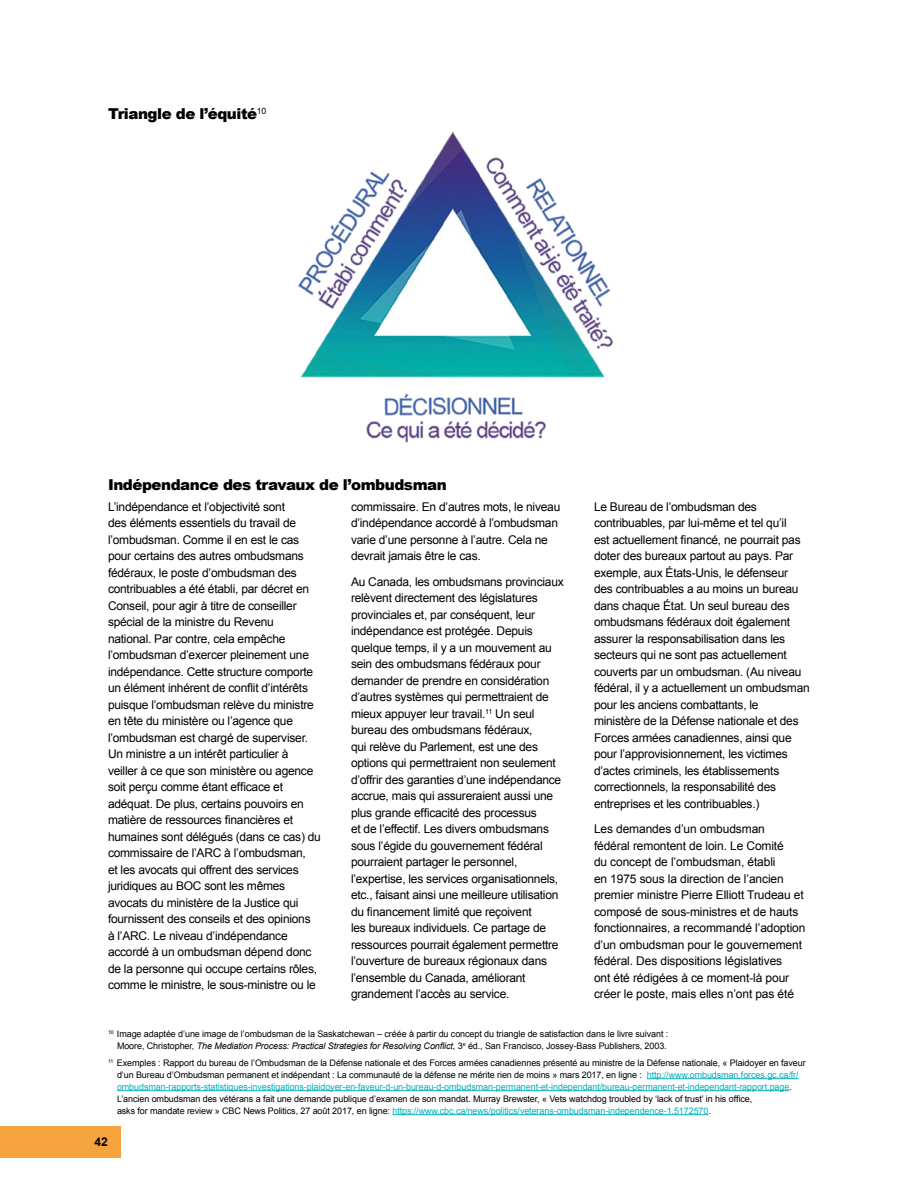
<style>
.page{position:relative;width:918px;height:1188px;background:#fff}
.page>*{position:absolute;margin:0;border:0;box-sizing:border-box;transform-origin:0 0}
.Heading_4{font:900 15px "Arial";letter-spacing:-.03em;color:#000}
.Body_3_column{font:12px/16.5px "Arial";letter-spacing:-.02em;color:#000}
.t1{font:700 12px "Arial";color:#000}
.Footnote{font:9px/12px "Arial";letter-spacing:-.01em;color:#000;text-align:right}
.s1{font-style:italic}
.s2{color:#00b0bb}
</style>
<div class="page">
<hr style="left:647px;top:1078px;width:152px;height:1px;background:#00b0bb">
<hr style="left:117px;top:1090px;width:672px;height:1px;background:#00b0bb">
<hr style="left:392px;top:1114px;width:316px;height:1px;background:#00b0bb">
<img style="left:298px;top:132px;width:316px;height:311px">
<div style="left:0;top:1126px;width:121px;height:32px;background:#f4a33e"></div>
<h4 class="Heading_4" style="left:108px;top:103px;width:160px">Triangle de l’équité<sup>10</sup></h4>
<h4 class="Heading_4" style="left:108px;top:473px;width:340px">Indépendance des travaux de l’ombudsman</h4>
<p class="Body_3_column" style="left:108px;top:498px;width:214px">L’indépendance et l’objectivité sont<br>des éléments essentiels du travail de l’ombudsman. Comme il en est le cas pour certains des autres ombudsmans fédéraux, le poste d’ombudsman des contribuables a été établi, par décret en Conseil, pour agir à titre de conseiller spécial de la ministre du Revenu<br>national. Par contre, cela empêche l’ombudsman d’exercer pleinement une indépendance. Cette structure comporte un élément inhérent de conflit d’intérêts puisque l’ombudsman relève du ministre en tête du ministère ou l’agence que l’ombudsman est chargé de superviser.<br>Un ministre a un intérêt particulier à veiller à ce que son ministère ou agence soit perçu comme étant efficace et adéquat. De plus, certains pouvoirs en matière de ressources financières et humaines sont délégués (dans ce cas) du commissaire de l’ARC à l’ombudsman,<br>et les avocats qui offrent des services juridiques au BOC sont les mêmes avocats du ministère de la Justice qui fournissent des conseils et des opinions<br>à l’ARC. Le niveau d’indépendance accordé à un ombudsman dépend donc de la personne qui occupe certains rôles, comme le ministre, le sous-ministre ou le</p>
<p class="Body_3_column" style="left:351px;top:498px;width:211px">commissaire. En d’autres mots, le niveau d’indépendance accordé à l’ombudsman varie d’une personne à l’autre. Cela ne devrait jamais être le cas.</p>
<p class="Body_3_column" style="left:351px;top:573px;width:214px">Au Canada, les ombudsmans provinciaux relèvent directement des législatures provinciales et, par conséquent, leur indépendance est protégée. Depuis quelque temps, il y a un mouvement au sein des ombudsmans fédéraux pour demander de prendre en considération d’autres systèmes qui permettraient de mieux appuyer leur travail.<sup>11</sup> Un seul bureau des ombudsmans fédéraux,<br>qui relève du Parlement, est une des options qui permettraient non seulement d’offrir des garanties d’une indépendance accrue, mais qui assureraient aussi une plus grande efficacité des processus<br>et de l’effectif. Les divers ombudsmans sous l’égide du gouvernement fédéral pourraient partager le personnel, l’expertise, les services organisationnels, etc., faisant ainsi une meilleure utilisation du financement limité que reçoivent<br>les bureaux individuels. Ce partage de ressources pourrait également permettre l’ouverture de bureaux régionaux dans l’ensemble du Canada, améliorant grandement l’accès au service.</p>
<p class="Body_3_column" style="left:594px;top:498px;width:217px">Le Bureau de l’ombudsman des contribuables, par lui-même et tel qu’il<br>est actuellement financé, ne pourrait pas doter des bureaux partout au pays. Par exemple, aux États-Unis, le défenseur des contribuables a au moins un bureau dans chaque État. Un seul bureau des ombudsmans fédéraux doit également assurer la responsabilisation dans les secteurs qui ne sont pas actuellement couverts par un ombudsman. (Au niveau fédéral, il y a actuellement un ombudsman pour les anciens combattants, le<br>ministère de la Défense nationale et des Forces armées canadiennes, ainsi que pour l’approvisionnement, les victimes d’actes criminels, les établissements correctionnels, la responsabilité des entreprises et les contribuables.)</p>
<p class="Body_3_column" style="left:594px;top:821px;width:213px">Les demandes d’un ombudsman<br>fédéral remontent de loin. Le Comité<br>du concept de l’ombudsman, établi<br>en 1975 sous la direction de l’ancien premier ministre Pierre Elliott Trudeau et composé de sous-ministres et de hauts fonctionnaires, a recommandé l’adoption d’un ombudsman pour le gouvernement fédéral. Des dispositions législatives<br>ont été rédigées à ce moment-là pour créer le poste, mais elles n’ont pas été</p>
<p class="Footnote" style="left:108px;top:1028px;width:562px"><sup>10</sup> Image adaptée d’une image de l’ombudsman de la Saskatchewan – créée à partir du concept du triangle de satisfaction dans le livre suivant :<br>Moore, Christopher, <span class="s1">The Mediation Process: Practical Strategies for Resolving Conflict</span>, 3<sup>e</sup> éd., San Francisco, Jossey-Bass Publishers, 2003.</p>
<p class="Footnote" style="left:108px;top:1057px;width:699px;text-align:center"><sup>11</sup> Exemples : Rapport du bureau de l’Ombudsman de la Défense nationale et des Forces armées canadiennes présenté au ministre de la Défense nationale, « Plaidoyer en faveur d’un Bureau d’Ombudsman permanent et indépendant : La communauté de la défense ne mérite rien de moins » mars 2017, en ligne : <span class="s2">http://www.ombudsman.forces.gc.ca/fr/ ombudsman-rapports-statistiques-investigations-plaidoyer-en-faveur-d-un-bureau-d-ombudsman-permanent-et-independant/bureau-permanent-et-independant-rapport.page</span>.</p>
<p class="Footnote" style="left:117px;top:1093px;width:637px;text-align:left">L’ancien ombudsman des vétérans a fait une demande publique d’examen de son mandat. Murray Brewster, « Vets watchdog troubled by ‘lack of trust’ in his office, asks for mandate review » CBC News Politics, 27 août 2017, en ligne: <span class="s2">https://www.cbc.ca/news/politics/veterans-ombudsman-independence-1.5172570</span>.</p>
<p class="t1" style="left:95px;top:1134px;width:15px">42</p>
</div>
